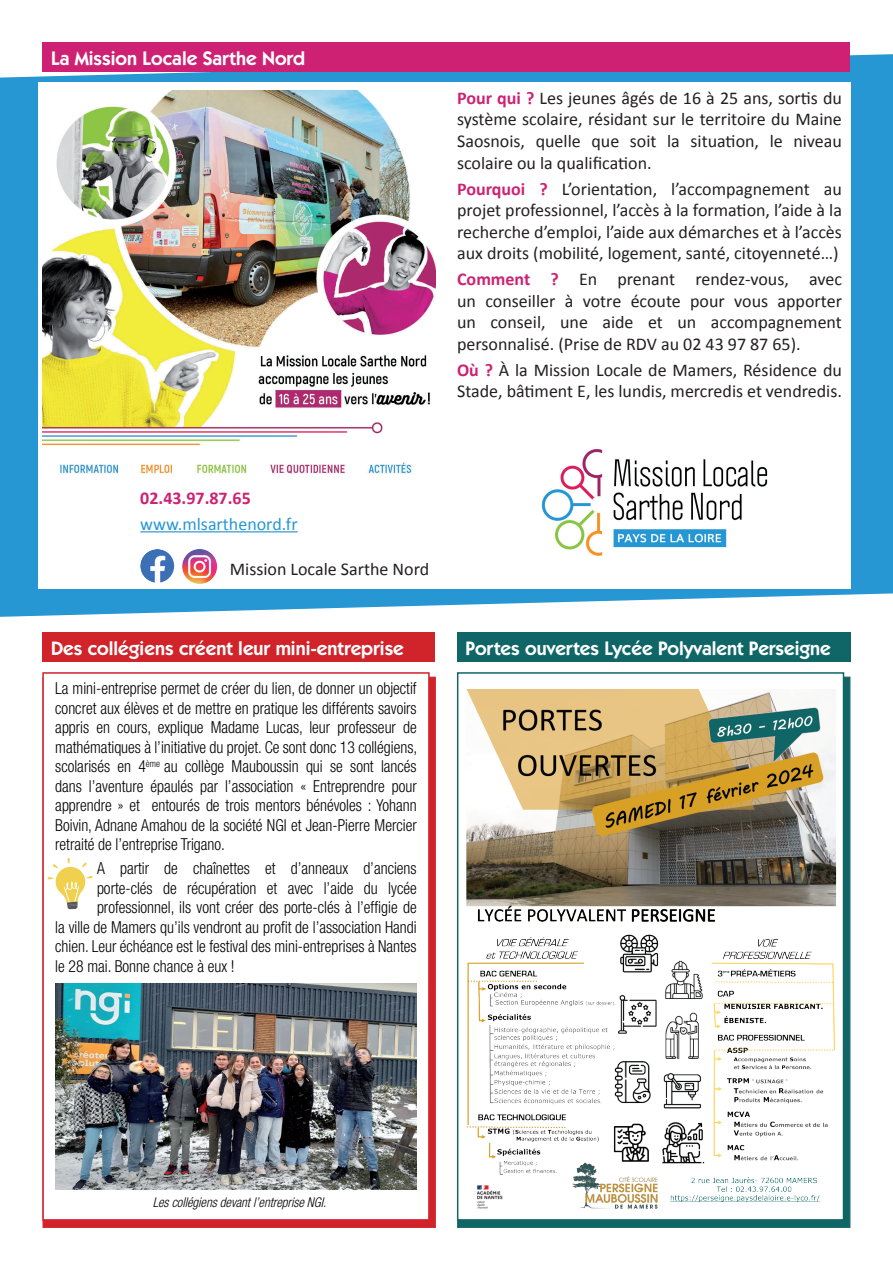
<style>
.page{position:relative;width:893px;height:1263px;background:#fff}
.page>*{position:absolute;margin:0;border:0;box-sizing:border-box;transform-origin:0 0}
.t1{font:600 19.5px "Kabel IT Cby BT";color:#fff}
.t2{font:18px/21.6px "Calibri";color:#231f20;text-align:justify}
.t3{font:18px "Calibri";color:#2697d3}
.t4{font:700 18px "Calibri";color:#ce2173}
.t5{font:300 condensed 16.5px/19.5px "Helvetica Neue LT Com";color:#000;text-align:justify;scale:.95 1}
.t6{font:italic 300 condensed 13.5px "Helvetica Neue LT Com";color:#000;scale:.95 1}
.s1{font-weight:700;color:#ce2173}
</style>
<div class="page">
<div style="left:43px;top:677px;width:393px;height:551px;background:#d1232a;border:1px solid #d1232a"></div>
<div style="left:457px;top:677px;width:393px;height:551px;background:#106667;border:1px solid #106667"></div>
<div style="left:42px;top:672px;width:388px;height:549px;background:#fff;border:2px solid #d1232a"></div>
<div style="left:457px;top:672px;width:387px;height:549px;background:#fff;border:2px solid #106667"></div>
<svg style="left:0;top:54px;width:893px;height:563px;fill:#2697d3"></svg>
<div style="left:38px;top:82px;width:812px;height:507px;background:#fff"></div>
<div style="left:43px;top:43px;width:807px;height:29px;background:#ce2173"></div>
<div style="left:43px;top:632px;width:392px;height:30px;background:#d1232a"></div>
<div style="left:457px;top:632px;width:393px;height:30px;background:#106667"></div>
<img style="left:466px;top:689px;width:371px;height:520px">
<img style="left:43px;top:90px;width:392px;height:384px">
<img style="left:541px;top:448px;width:227px;height:108px">
<hr style="left:140px;top:531px;width:158px;height:1px;background:#2697d3">
<img style="left:140px;top:549px;width:34px;height:34px;border-radius:17px">
<img style="left:182px;top:549px;width:35px;height:35px;border-radius:17px">
<img style="left:55px;top:983px;width:362px;height:207px">
<svg style="left:47px;top:858px;width:46px;height:51px"></svg>
<p class="t1" style="left:51px;top:46px;width:256px">La Mission Locale Sarthe Nord</p>
<p class="t2" style="left:457px;top:87px;width:386px"><span class="s1">Pour qui ?</span> Les jeunes âgés de 16 à 25 ans, sortis du système scolaire, résidant sur le territoire du Maine Saosnois, quelle que soit la situation, le niveau scolaire ou la qualification.</p>
<p class="t2" style="left:457px;top:178px;width:386px"><span class="s1">Pourquoi ?</span> L’orientation, l’accompagnement au projet professionnel, l’accès à la formation, l’aide à la recherche d’emploi, l’aide aux démarches et à l’accès aux droits (mobilité, logement, santé, citoyenneté…)</p>
<p class="t2" style="left:457px;top:268px;width:386px"><span class="s1">Comment ?</span> En prenant rendez-vous, avec un conseiller à votre écoute pour vous apporter un conseil, une aide et un accompagnement personnalisé. (Prise de RDV au 02 43 97 87 65).</p>
<p class="t2" style="left:457px;top:359px;width:386px"><span class="s1">Où ?</span> À la Mission Locale de Mamers, Résidence du<br>Stade, bâtiment E, les lundis, mercredis et vendredis.</p>
<p class="t4" style="left:140px;top:486px;width:112px">02.43.97.87.65</p>
<p class="t3" style="left:140px;top:512px;width:159px">www.mlsarthenord.fr</p>
<p class="t2" style="left:230px;top:558px;width:201px">Mission Locale Sarthe Nord</p>
<p class="t1" style="left:51px;top:636px;width:354px">Des collégiens créent leur mini-entreprise</p>
<p class="t1" style="left:466px;top:636px;width:367px">Portes ouvertes Lycée Polyvalent Perseigne</p>
<p class="t5" style="left:55px;top:679px;width:382px">La mini-entreprise permet de créer du lien, de donner un objectif concret aux élèves et de mettre en pratique les différents savoirs appris en cours, explique Madame Lucas, leur professeur de mathématiques à l’initiative du projet. Ce sont donc 13 collégiens, scolarisés en 4<sup>ème</sup> au collège Mauboussin qui se sont lancés dans l’aventure épaulés par l’association « Entreprendre pour apprendre » et entourés de trois mentors bénévoles : Yohann Boivin, Adnane Amahou de la société NGI et Jean-Pierre Mercier retraité de l’entreprise Trigano.</p>
<p class="t5" style="left:97px;top:858px;width:338px">A partir de chaînettes et d’anneaux d’anciens</p>
<p class="t5" style="left:97px;top:878px;width:338px">porte-clés de récupération et avec l’aide du lycée</p>
<p class="t5" style="left:97px;top:897px;width:338px">professionnel, ils vont créer des porte-clés à l’effigie de</p>
<p class="t5" style="left:55px;top:917px;width:382px">la ville de Mamers qu’ils vendront au profit de l’association Handi</p>
<p class="t5" style="left:55px;top:936px;width:382px">chien. Leur échéance est le festival des mini-entreprises à Nantes</p>
<p class="t5" style="left:55px;top:956px;width:190px">le 28 mai. Bonne chance à eux !</p>
<p class="t6" style="left:153px;top:1195px;width:188px">Lescollégiensdevantl’entrepriseNGI.</p>
</div>
